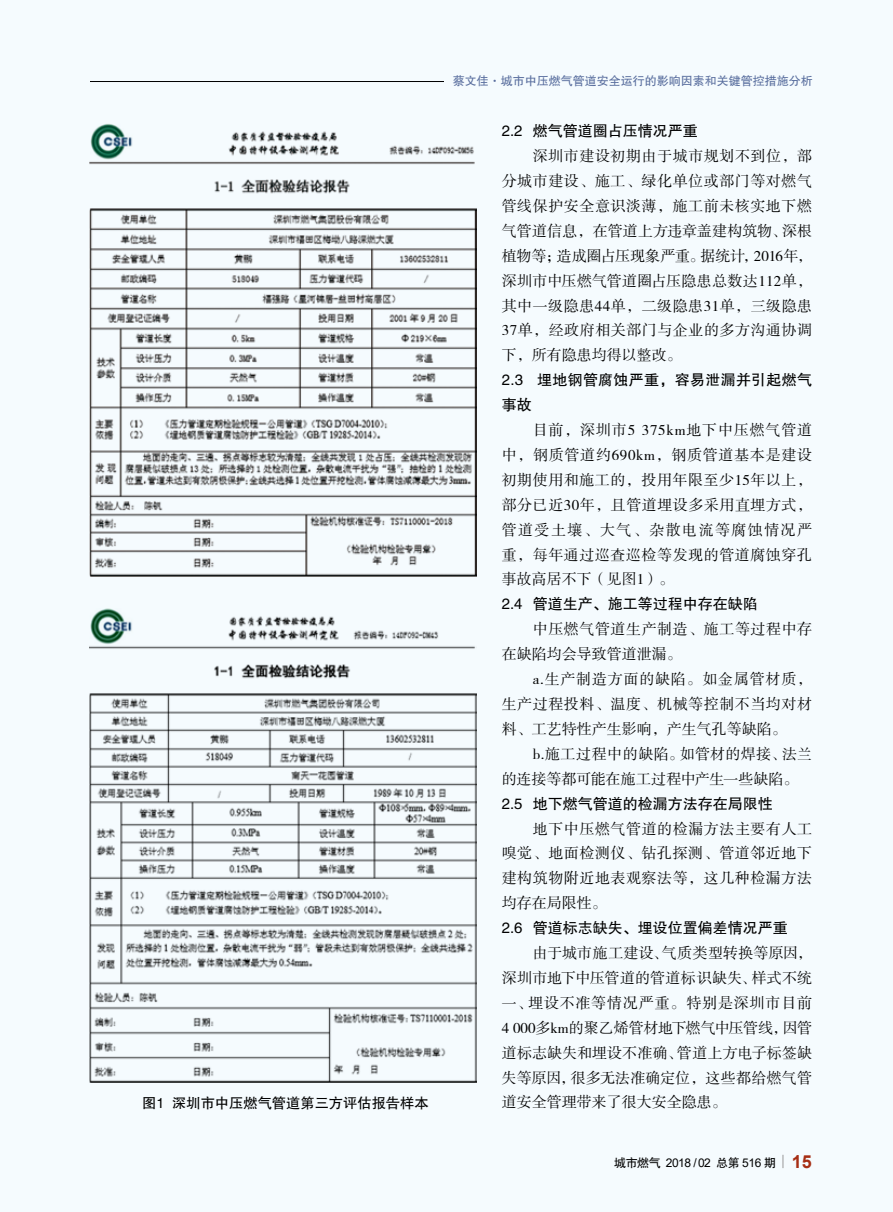
<style>
.page{position:relative;width:893px;height:1212px;background:#f5fbfe}
.page>*{position:absolute;margin:0;border:0;box-sizing:border-box;transform-origin:0 0}
.t1{font:15px/24.9px "FZSSJW GB1 0";letter-spacing:.035em;color:#000;text-align:justify}
.t2{font:15px "FZHTJW GB1 0";color:#000}
.t3{font:15px/24.9px "FZSSJW GB1 0";letter-spacing:.01em;color:#000}
.t4{font:15px/24.9px "FZHTJW GB1 0";letter-spacing:.02em;color:#000}
.t5{font:14.25px "FZHTJW GB1 0";color:#000}
.t6{font:12px "FZHTJW GB1 0";color:#596e9e}
.t7{font:12px "Arial";letter-spacing:-.04em;color:#000}
.s1{font-family:"FZHTJW GB1 0"}
.s2{font-weight:700;font-size:18px;color:#a62e14}
</style>
<div class="page">
<svg style="left:782px;top:1155px;width:1px;height:13px"></svg>
<hr style="left:0;top:81px;width:812px;height:1px;background:#000">
<div style="left:0;top:72px;width:89px;height:19px;background:#f5fbfe"></div>
<img style="left:89px;top:124px;width:387px;height:453px">
<img style="left:89px;top:608px;width:387px;height:474px">
<div style="left:445px;top:78px;width:391px;height:7px;background:#f5fbfe"></div>
<p class="t5" style="left:142px;top:1095px;width:288px">图1 深圳市中压燃气管道第三方评估报告样本</p>
<p class="t6" style="left:453px;top:74px;width:361px">蔡文佳·城市中压燃气管道安全运行的影响因素和关键管控措施分析</p>
<p class="t2" style="left:502px;top:123px;width:198px">2.2 燃气管道圈占压情况严重</p>
<p class="t1" style="left:502px;top:144px;width:312px;text-indent:31px">深圳市建设初期由于城市规划不到位，部分城市建设、施工、绿化单位或部门等对燃气管线保护安全意识淡薄，施工前未核实地下燃气管道信息，在管道上方违章盖建构筑物、深根植物等；造成圈占压现象严重。据统计，2016年，深圳市中压燃气管道圈占压隐患总数达112单，其中一级隐患44单，二级隐患31单，三级隐患37单，经政府相关部门与企业的多方沟通协调下，所有隐患均得以整改。</p>
<p class="t4" style="left:502px;top:368px;width:312px">2.3 埋地钢管腐蚀严重，容易泄漏并引起燃气事故</p>
<p class="t1" style="left:502px;top:418px;width:312px;text-indent:31px">目前，深圳市5 375km地下中压燃气管道中，钢质管道约690km，钢质管道基本是建设初期使用和施工的，投用年限至少15年以上，部分已近30年，且管道埋设多采用直埋方式，管道受土壤、大气、杂散电流等腐蚀情况严重，每年通过巡查巡检等发现的管道腐蚀穿孔事故高居不下（见图1）。</p>
<p class="t2" style="left:502px;top:596px;width:258px">2.4 管道生产、施工等过程中存在缺陷</p>
<p class="t1" style="left:502px;top:617px;width:312px;text-indent:31px">中压燃气管道生产制造、施工等过程中存在缺陷均会导致管道泄漏。</p>
<p class="t1" style="left:502px;top:667px;width:312px;text-indent:31px">a.生产制造方面的缺陷。如金属管材质，生产过程投料、温度、机械等控制不当均对材料、工艺特性产生影响，产生气孔等缺陷。</p>
<p class="t3" style="left:502px;top:742px;width:312px;text-indent:31px">b.施工过程中的缺陷。如管材的焊接、法兰的连接等都可能在施工过程中产生一些缺陷。</p>
<p class="t2" style="left:502px;top:795px;width:273px">2.5 地下燃气管道的检漏方法存在局限性</p>
<p class="t1" style="left:502px;top:817px;width:312px;text-indent:31px">地下中压燃气管道的检漏方法主要有人工嗅觉、地面检测仪、钻孔探测、管道邻近地下建构筑物附近地表观察法等，这几种检漏方法均存在局限性。</p>
<p class="t2" style="left:502px;top:920px;width:288px">2.6 管道标志缺失、埋设位置偏差情况严重</p>
<p class="t1" style="left:502px;top:941px;width:312px;text-indent:31px">由于城市施工建设、气质类型转换等原因，深圳市地下中压管道的管道标识缺失、样式不统一、埋设不准等情况严重。特别是深圳市目前4 000多km的聚乙烯管材地下燃气中压管线，因管道标志缺失和埋设不准确、管道上方电子标签缺失等原因，很多无法准确定位，这些都给燃气管道安全管理带来了很大安全隐患。</p>
<p class="t7" style="left:614px;top:1154px;width:199px"><span class="s1">城市燃气</span> 2018 / 02 <span class="s1">总第</span> 516 <span class="s1">期</span> <span class="s2">15</span></p>
</div>
